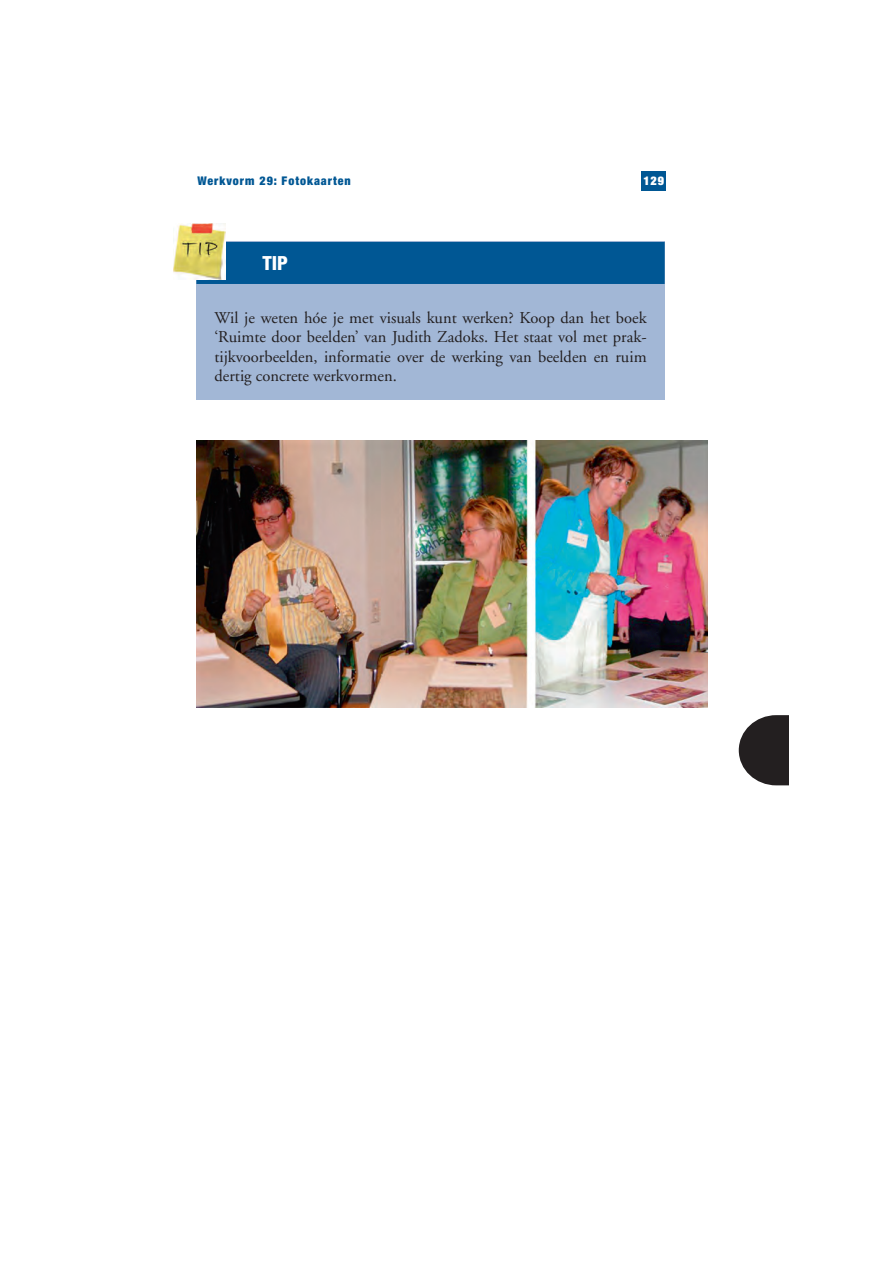
<style>
.page{position:relative;width:893px;height:1263px;background:#fff}
.page>*{position:absolute;margin:0;border:0;box-sizing:border-box;transform-origin:0 0}
.t1{font:800 condensed 19.5px "Helvetica Neue";color:#fff}
.t2{font:16.5px/19.5px "Adobe Garamond";color:#231f20;text-align:justify}
.t3{font:900 condensed 12px "Helvetica Neue";letter-spacing:.08em;color:#005794}
.t4{font:900 expanded 12px "Helvetica Neue";color:#fff}
</style>
<div class="page">
<svg style="left:738px;top:715px;width:51px;height:70px"></svg>
<div style="left:196px;top:241px;width:468px;height:158px;background:#a2b7d6"></div>
<div style="left:196px;top:242px;width:468px;height:42px;background:#005794"></div>
<img style="left:173px;top:224px;width:53px;height:56px">
<img style="left:196px;top:441px;width:511px;height:266px">
<div style="left:641px;top:171px;width:24px;height:20px;background:#005794"></div>
<p class="t3" style="left:197px;top:176px;width:155px">Werkvorm 29: Fotokaarten</p>
<p class="t4" style="left:643px;top:176px;width:22px">129</p>
<p class="t1" style="left:262px;top:257px;width:27px">TIP</p>
<p class="t2" style="left:214px;top:310px;width:433px">Wil je weten hóe je met visuals kunt werken? Koop dan het boek ‘Ruimte door beelden’ van Judith Zadoks. Het staat vol met prak&shy;tijkvoorbeelden, informatie over de werking van beelden en ruim dertig concrete werkvormen.</p>
</div>
